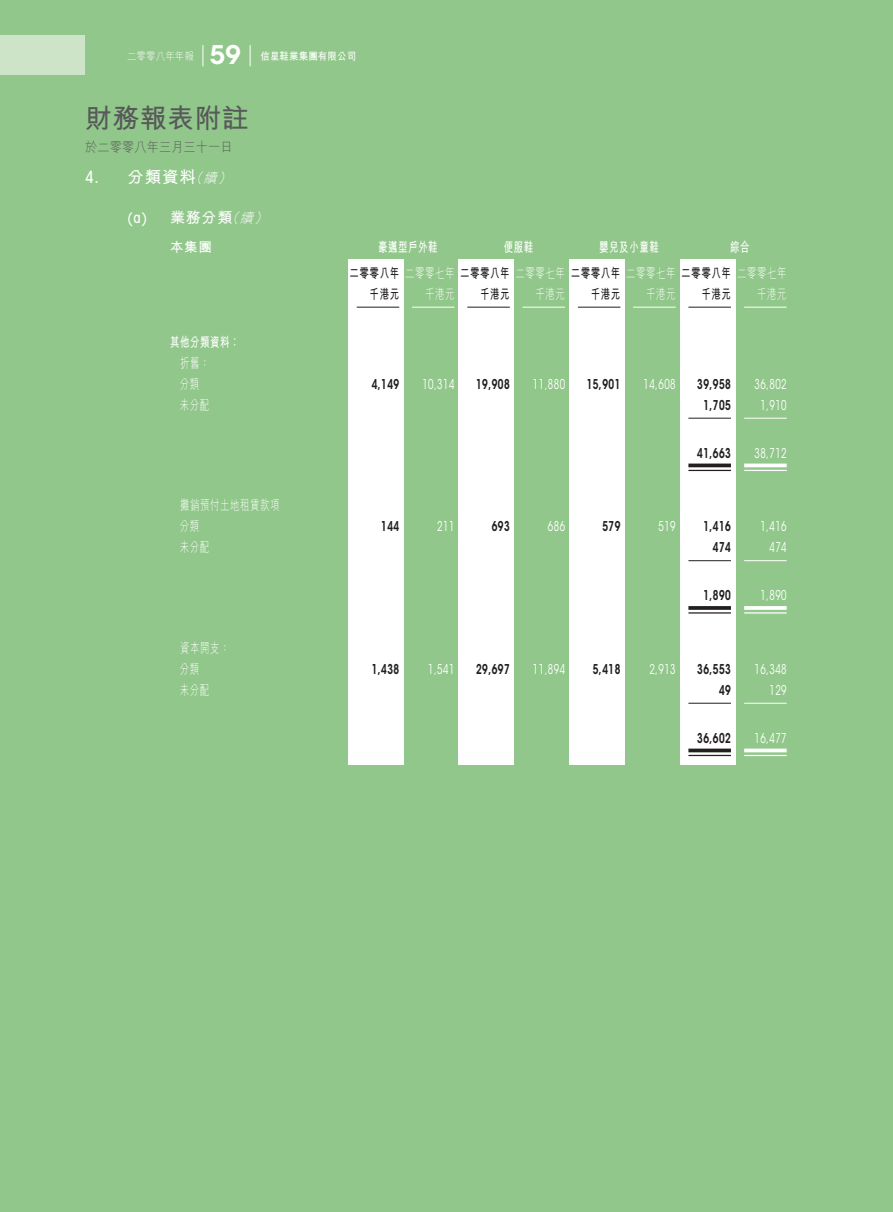
<style>
.page{position:relative;width:893px;height:1212px;background:#91c78a}
.page>*{position:absolute;margin:0;border:0;box-sizing:border-box;transform-origin:0 0}
.t1{font:700 27px "M Hei HK";letter-spacing:.015em;color:#57585a}
.t2{font:600 25.5px "ITC Avant Garde Std";color:#fff}
.t3{font:700 16.5px "M Hei HK";color:#fff}
.t4{font:700 15px "M Hei HK";color:#fff}
.t5{font:13.5px "ITC Avant Garde Std";letter-spacing:.05em;color:#fff;scale:.7 1}
.t6{font:600 13.5px "ITC Avant Garde Std";letter-spacing:.05em;color:#231f20;scale:.7 1}
.t7{font:700 13.5px/25.5px "M Hei HK";letter-spacing:.06em;color:#231f20;scale:.7 1}
.t8{font:300 13.5px/21px "M Hei HK";letter-spacing:.06em;color:#fff;scale:.7 1}
.t9{font:700 13.5px/21px "M Hei HK";letter-spacing:.06em;color:#fff;scale:.7 1}
.t10{font:300 13.5px "M Hei HK";letter-spacing:.015em;color:#57585a;scale:.9 1}
.t11{font:700 13.5px "M Hei HK";letter-spacing:.06em;color:#fff}
.t12{font:700 10.5px "M Hei HK";letter-spacing:.015em;color:#fff;scale:.9 1}
.t13{font:300 10.5px "M Hei HK";letter-spacing:.015em;color:#fff;scale:.9 1}
.s1{font-family:"ITC Avant Garde Std";font-weight:500;font-stretch:condensed}
.s2{font-weight:300;font-style:italic;font-size:13.5px}
.s3{color:#fff}
.s4{font-weight:300;color:#fff}
.s5{font-weight:300}
</style>
<div class="page">
<svg style="left:250px;top:45px;width:1px;height:21px"></svg>
<svg style="left:203px;top:45px;width:1px;height:21px"></svg>
<div style="left:0;top:35px;width:85px;height:40px;background:#cde4c9"></div>
<div style="left:348px;top:259px;width:55px;height:505px;background:#fff"></div>
<div style="left:459px;top:259px;width:55px;height:505px;background:#fff"></div>
<div style="left:569px;top:259px;width:56px;height:505px;background:#fff"></div>
<div style="left:680px;top:259px;width:56px;height:505px;background:#fff"></div>
<hr style="left:357px;top:307px;width:42px;height:1px;background:#231f20">
<hr style="left:412px;top:307px;width:43px;height:1px;background:#fff">
<hr style="left:467px;top:307px;width:43px;height:1px;background:#231f20">
<hr style="left:523px;top:307px;width:42px;height:1px;background:#fff">
<hr style="left:578px;top:307px;width:42px;height:1px;background:#231f20">
<hr style="left:633px;top:307px;width:43px;height:1px;background:#fff">
<hr style="left:688px;top:307px;width:43px;height:1px;background:#231f20">
<hr style="left:744px;top:307px;width:43px;height:1px;background:#fff">
<hr style="left:688px;top:418px;width:43px;height:1px;background:#231f20">
<hr style="left:744px;top:418px;width:43px;height:1px;background:#fff">
<svg style="left:688px;top:463px;width:43px;height:4px"></svg>
<hr style="left:688px;top:470px;width:43px;height:1px;background:#231f20">
<svg style="left:744px;top:463px;width:43px;height:4px"></svg>
<hr style="left:744px;top:470px;width:43px;height:1px;background:#fff">
<hr style="left:688px;top:560px;width:43px;height:1px;background:#231f20">
<hr style="left:744px;top:560px;width:43px;height:1px;background:#fff">
<svg style="left:688px;top:606px;width:43px;height:4px"></svg>
<hr style="left:688px;top:612px;width:43px;height:1px;background:#231f20">
<hr style="left:744px;top:606px;width:43px;height:4px;background:#f5faf4">
<hr style="left:744px;top:612px;width:43px;height:1px;background:#fff">
<hr style="left:688px;top:703px;width:43px;height:1px;background:#231f20">
<hr style="left:744px;top:703px;width:43px;height:1px;background:#fff">
<svg style="left:688px;top:748px;width:43px;height:4px"></svg>
<hr style="left:688px;top:755px;width:43px;height:1px;background:#231f20">
<svg style="left:744px;top:748px;width:43px;height:4px"></svg>
<hr style="left:744px;top:755px;width:43px;height:1px;background:#fff">
<p class="t13" style="left:127px;top:49px;width:76px">二零零八年年報</p>
<p class="t2" style="left:210px;top:38px;width:32px">59</p>
<p class="t12" style="left:260px;top:49px;width:108px">信星鞋業集團有限公司</p>
<p class="t1" style="left:85px;top:98px;width:165px">財務報表附註</p>
<p class="t10" style="left:85px;top:137px;width:166px">於二零零八年三月三十一日</p>
<p class="t3" style="left:85px;top:165px;width:152px"><span class="s1">4.</span> 分類資料<span class="s2">（續）</span></p>
<p class="t4" style="left:128px;top:206px;width:146px"><span class="s1">(a)</span> 業務分類<span class="s2">（續）</span></p>
<p class="t11" style="left:170px;top:238px;width:43px">本集團</p>
<p class="t9" style="left:378px;top:236px;width:87px">豪邁型戶外鞋</p>
<p class="t9" style="left:504px;top:236px;width:44px">便服鞋</p>
<p class="t9" style="left:599px;top:236px;width:87px">嬰兒及小童鞋</p>
<p class="t7" style="left:350px;top:234px;width:626px;text-indent:381px"><span class="s3">綜合<br></span>二零零八年 <span class="s4">二零零七年</span> 二零零八年 <span class="s4">二零零七年</span> 二零零八年 <span class="s4">二零零七年</span> 二零零八年 <span class="s4">二零零七年</span></p>
<p class="t7" style="left:370px;top:280px;width:44px">千港元</p>
<p class="t8" style="left:425px;top:283px;width:44px">千港元</p>
<p class="t7" style="left:480px;top:280px;width:44px">千港元</p>
<p class="t8" style="left:536px;top:283px;width:44px">千港元</p>
<p class="t7" style="left:591px;top:280px;width:44px">千港元</p>
<p class="t8" style="left:646px;top:283px;width:44px">千港元</p>
<p class="t7" style="left:701px;top:280px;width:44px">千港元</p>
<p class="t8" style="left:757px;top:283px;width:44px">千港元</p>
<p class="t9" style="left:180px;top:330px;width:87px;text-indent:-10px">其他分類資料：<span class="s5">折舊：<br>分類</span></p>
<p class="t6" style="left:372px;top:375px;width:41px">4,149</p>
<p class="t5" style="left:422px;top:376px;width:47px">10,314</p>
<p class="t6" style="left:476px;top:375px;width:50px">19,908</p>
<p class="t5" style="left:533px;top:376px;width:47px">11,880</p>
<p class="t6" style="left:587px;top:375px;width:50px">15,901</p>
<p class="t5" style="left:643px;top:376px;width:47px">14,608</p>
<p class="t6" style="left:697px;top:375px;width:50px">39,958</p>
<p class="t5" style="left:754px;top:376px;width:47px">36,802</p>
<p class="t8" style="left:180px;top:394px;width:44px">未分配</p>
<p class="t6" style="left:703px;top:396px;width:41px">1,705</p>
<p class="t5" style="left:760px;top:397px;width:39px">1,910</p>
<p class="t6" style="left:697px;top:444px;width:50px">41,663</p>
<p class="t5" style="left:754px;top:445px;width:47px">38,712</p>
<p class="t8" style="left:180px;top:494px;width:144px">攤銷預付土地租賃款項分類</p>
<p class="t6" style="left:381px;top:518px;width:27px">144</p>
<p class="t5" style="left:437px;top:518px;width:26px">211</p>
<p class="t6" style="left:492px;top:518px;width:27px">693</p>
<p class="t5" style="left:548px;top:518px;width:26px">686</p>
<p class="t6" style="left:602px;top:518px;width:27px">579</p>
<p class="t5" style="left:658px;top:518px;width:26px">519</p>
<p class="t6" style="left:703px;top:518px;width:41px">1,416</p>
<p class="t5" style="left:760px;top:518px;width:39px">1,416</p>
<p class="t8" style="left:180px;top:536px;width:44px">未分配</p>
<p class="t6" style="left:713px;top:539px;width:27px">474</p>
<p class="t5" style="left:769px;top:539px;width:26px">474</p>
<p class="t6" style="left:703px;top:587px;width:41px">1,890</p>
<p class="t5" style="left:760px;top:587px;width:39px">1,890</p>
<p class="t8" style="left:180px;top:637px;width:72px">資本開支：分類</p>
<p class="t6" style="left:372px;top:660px;width:41px">1,438</p>
<p class="t5" style="left:428px;top:661px;width:39px">1,541</p>
<p class="t6" style="left:476px;top:660px;width:50px">29,697</p>
<p class="t5" style="left:533px;top:661px;width:47px">11,894</p>
<p class="t6" style="left:593px;top:660px;width:41px">5,418</p>
<p class="t5" style="left:649px;top:661px;width:39px">2,913</p>
<p class="t6" style="left:697px;top:660px;width:50px">36,553</p>
<p class="t5" style="left:754px;top:661px;width:47px">16,348</p>
<p class="t8" style="left:180px;top:679px;width:44px">未分配</p>
<p class="t6" style="left:719px;top:681px;width:18px">49</p>
<p class="t5" style="left:769px;top:682px;width:26px">129</p>
<p class="t6" style="left:697px;top:729px;width:50px">36,602</p>
<p class="t5" style="left:754px;top:730px;width:47px">16,477</p>
</div>
